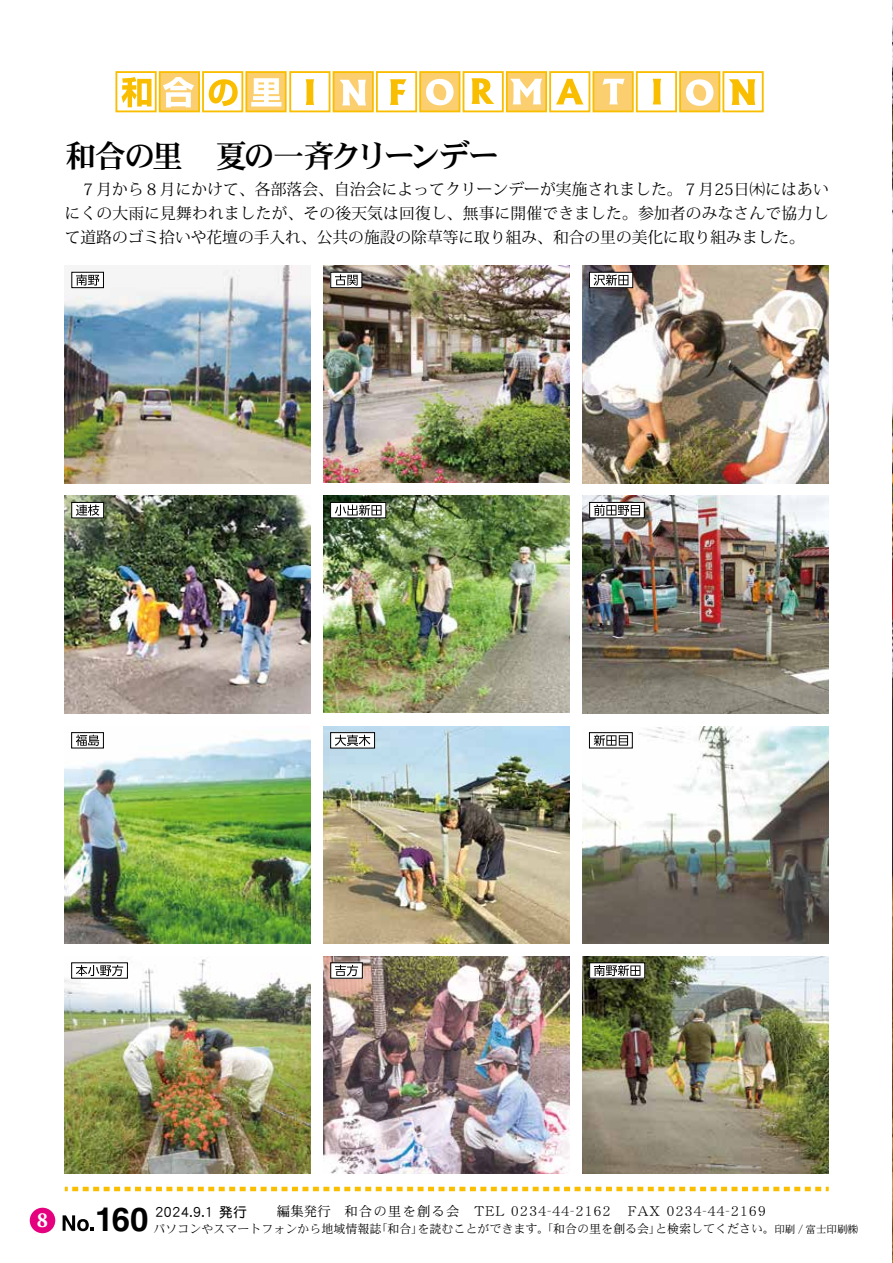
<style>
.page{position:relative;width:893px;height:1263px;background:#fff}
.page>*{position:absolute;margin:0;border:0;box-sizing:border-box;transform-origin:0 0}
.t1{font:700 33px "Helvetica LT Std";color:#000}
.t2{font:31.5px "DFHS Mincho W7 WINP RKSJ H";letter-spacing:-.085em;color:#000}
.t3{font:700 21.6px "Adobe Garamond Pro";color:#fff}
.t4{font:15.75px/24px "Koz Min Pro";color:#000;text-align:justify}
.t5{font:13.5px "DFHS Mincho W3 WINP RKSJ H";letter-spacing:.075em;color:#000}
.t6{font:13.5px "DF Maru Gothic G Bd WINP RKSJ H";letter-spacing:.06em;color:#000}
.t7{font:12px "DFHS Mincho W3 WINP RKSJ H";color:#000}
.s1{font-size:10.5px}
</style>
<div class="page">
<img style="left:892px;top:0;width:1px;height:1263px">
<div style="left:30px;top:1208px;width:25px;height:25px;background:#e4007f;border-radius:50%"></div>
<svg style="left:63px;top:1215px;width:31px;height:16px"></svg>
<div style="left:160px;top:72px;width:39px;height:39px;background:#fbcf6f"></div>
<div style="left:159px;top:71px;width:41px;height:41px;border:2px solid #fabe00"></div>
<div style="left:246px;top:72px;width:40px;height:39px;background:#fbcf6f"></div>
<div style="left:245px;top:71px;width:42px;height:41px;border:2px solid #fabe00"></div>
<div style="left:115px;top:71px;width:42px;height:41px;border:2px solid #fabe00"></div>
<div style="left:202px;top:71px;width:41px;height:41px;border:2px solid #fabe00"></div>
<svg style="left:163px;top:77px;width:31px;height:30px"></svg>
<svg style="left:251px;top:78px;width:30px;height:28px"></svg>
<div style="left:289px;top:71px;width:41px;height:41px;border:2px solid #fabe00"></div>
<div style="left:334px;top:72px;width:39px;height:39px;background:#fbcf6f"></div>
<div style="left:333px;top:71px;width:41px;height:41px;border:2px solid #fabe00"></div>
<div style="left:376px;top:71px;width:41px;height:41px;border:2px solid #fabe00"></div>
<div style="left:420px;top:72px;width:39px;height:39px;background:#fbcf6f"></div>
<div style="left:419px;top:71px;width:41px;height:41px;border:2px solid #fabe00"></div>
<div style="left:463px;top:71px;width:41px;height:41px;border:2px solid #fabe00"></div>
<div style="left:507px;top:72px;width:39px;height:39px;background:#fbcf6f"></div>
<div style="left:506px;top:71px;width:41px;height:41px;border:2px solid #fabe00"></div>
<div style="left:549px;top:71px;width:41px;height:41px;border:2px solid #fabe00"></div>
<div style="left:593px;top:72px;width:40px;height:39px;background:#fbcf6f"></div>
<div style="left:592px;top:71px;width:42px;height:41px;border:2px solid #fabe00"></div>
<div style="left:636px;top:71px;width:41px;height:41px;border:2px solid #fabe00"></div>
<div style="left:680px;top:72px;width:39px;height:39px;background:#fbcf6f"></div>
<div style="left:679px;top:71px;width:41px;height:41px;border:2px solid #fabe00"></div>
<div style="left:722px;top:71px;width:42px;height:41px;border:2px solid #fabe00"></div>
<svg style="left:340px;top:80px;width:26px;height:25px"></svg>
<svg style="left:603px;top:79px;width:21px;height:25px"></svg>
<svg style="left:510px;top:79px;width:32px;height:25px"></svg>
<svg style="left:122px;top:77px;width:29px;height:30px"></svg>
<svg style="left:209px;top:79px;width:29px;height:27px"></svg>
<svg style="left:306px;top:79px;width:8px;height:26px"></svg>
<svg style="left:653px;top:79px;width:8px;height:25px"></svg>
<svg style="left:729px;top:79px;width:26px;height:26px"></svg>
<svg style="left:390px;top:79px;width:16px;height:26px"></svg>
<svg style="left:556px;top:79px;width:28px;height:25px"></svg>
<svg style="left:472px;top:78px;width:22px;height:26px"></svg>
<svg style="left:426px;top:79px;width:28px;height:26px"></svg>
<svg style="left:686px;top:79px;width:27px;height:27px"></svg>
<img style="left:324px;top:956px;width:246px;height:217px">
<div style="left:331px;top:963px;width:31px;height:15px;background:#fff"></div>
<div style="left:330px;top:962px;width:33px;height:16px;border:1px solid #000"></div>
<svg style="left:335px;top:965px;width:23px;height:11px"></svg>
<img style="left:65px;top:266px;width:246px;height:217px">
<img style="left:324px;top:266px;width:246px;height:216px">
<img style="left:583px;top:266px;width:246px;height:217px">
<img style="left:65px;top:496px;width:246px;height:217px">
<img style="left:324px;top:496px;width:246px;height:217px">
<img style="left:583px;top:496px;width:246px;height:217px">
<img style="left:65px;top:738px;width:246px;height:205px">
<img style="left:324px;top:726px;width:246px;height:217px">
<img style="left:583px;top:726px;width:246px;height:217px">
<img style="left:65px;top:959px;width:246px;height:214px">
<img style="left:583px;top:956px;width:246px;height:217px">
<div style="left:590px;top:963px;width:55px;height:15px;background:#fff"></div>
<div style="left:589px;top:962px;width:56px;height:16px;border:1px solid #000"></div>
<svg style="left:594px;top:965px;width:46px;height:11px"></svg>
<div style="left:72px;top:963px;width:55px;height:15px;background:#fff"></div>
<svg style="left:76px;top:965px;width:47px;height:11px"></svg>
<div style="left:72px;top:272px;width:31px;height:16px;background:#fff"></div>
<div style="left:72px;top:272px;width:32px;height:16px;border:1px solid #000"></div>
<svg style="left:76px;top:274px;width:23px;height:12px"></svg>
<div style="left:72px;top:502px;width:32px;height:16px;background:#fff"></div>
<div style="left:71px;top:502px;width:33px;height:16px;border:1px solid #000"></div>
<svg style="left:76px;top:505px;width:23px;height:11px"></svg>
<svg style="left:591px;top:274px;width:40px;height:12px"></svg>
<div style="left:589px;top:272px;width:44px;height:16px;border:1px solid #000"></div>
<svg style="left:594px;top:274px;width:34px;height:12px"></svg>
<div style="left:331px;top:272px;width:31px;height:16px;background:#fff"></div>
<div style="left:330px;top:272px;width:32px;height:16px;border:1px solid #000"></div>
<svg style="left:335px;top:274px;width:23px;height:12px"></svg>
<div style="left:331px;top:733px;width:44px;height:15px;background:#fff"></div>
<div style="left:330px;top:732px;width:45px;height:16px;border:1px solid #000"></div>
<svg style="left:335px;top:735px;width:35px;height:11px"></svg>
<div style="left:72px;top:733px;width:31px;height:15px;background:#fff"></div>
<div style="left:71px;top:732px;width:33px;height:16px;border:1px solid #000"></div>
<svg style="left:76px;top:735px;width:23px;height:11px"></svg>
<div style="left:590px;top:502px;width:54px;height:16px;background:#fff"></div>
<div style="left:589px;top:502px;width:55px;height:16px;border:1px solid #000"></div>
<svg style="left:594px;top:505px;width:46px;height:11px"></svg>
<div style="left:331px;top:502px;width:55px;height:16px;background:#fff"></div>
<div style="left:330px;top:502px;width:56px;height:16px;border:1px solid #000"></div>
<svg style="left:335px;top:505px;width:47px;height:11px"></svg>
<svg style="left:591px;top:734px;width:39px;height:12px"></svg>
<div style="left:589px;top:732px;width:43px;height:16px;border:1px solid #000"></div>
<svg style="left:594px;top:735px;width:34px;height:11px"></svg>
<svg style="left:65px;top:1187px;width:764px;height:4px"></svg>
<h2 class="t2" style="left:65px;top:140px;width:436px">和合の里　夏の一斉クリーンデー</h2>
<p class="t4" style="left:65px;top:176px;width:766px">　７月から８月にかけて、各部落会、自治会によってクリーンデーが実施されました。７月25日㈭にはあいにくの大雨に見舞われましたが、その後天気は回復し、無事に開催できました。参加者のみなさんで協力して道路のゴミ拾いや花壇の手入れ、公共の施設の除草等に取り組み、和合の里の美化に取り組みました。</p>
<h3 class="t3" style="left:37px;top:1207px;width:13px">8</h3>
<p class="t6" style="left:155px;top:1205px;width:93px">2024.9.1 発行</p>
<p class="t5" style="left:277px;top:1205px;width:335px">編集発行　和合の里を創る会 TEL 0234-44-2162</p>
<p class="t5" style="left:628px;top:1205px;width:140px">FAX 0234-44-2169</p>
<h1 class="t1" style="left:95px;top:1199px;width:55px">160</h1>
<p class="t7" style="left:153px;top:1222px;width:706px">パソコンやスマートフォンから地域情報誌「和合」を読むことができます。「和合の里を創る会」と検索してください。<span class="s1">印刷 / 富士印刷㈱</span></p>
</div>
